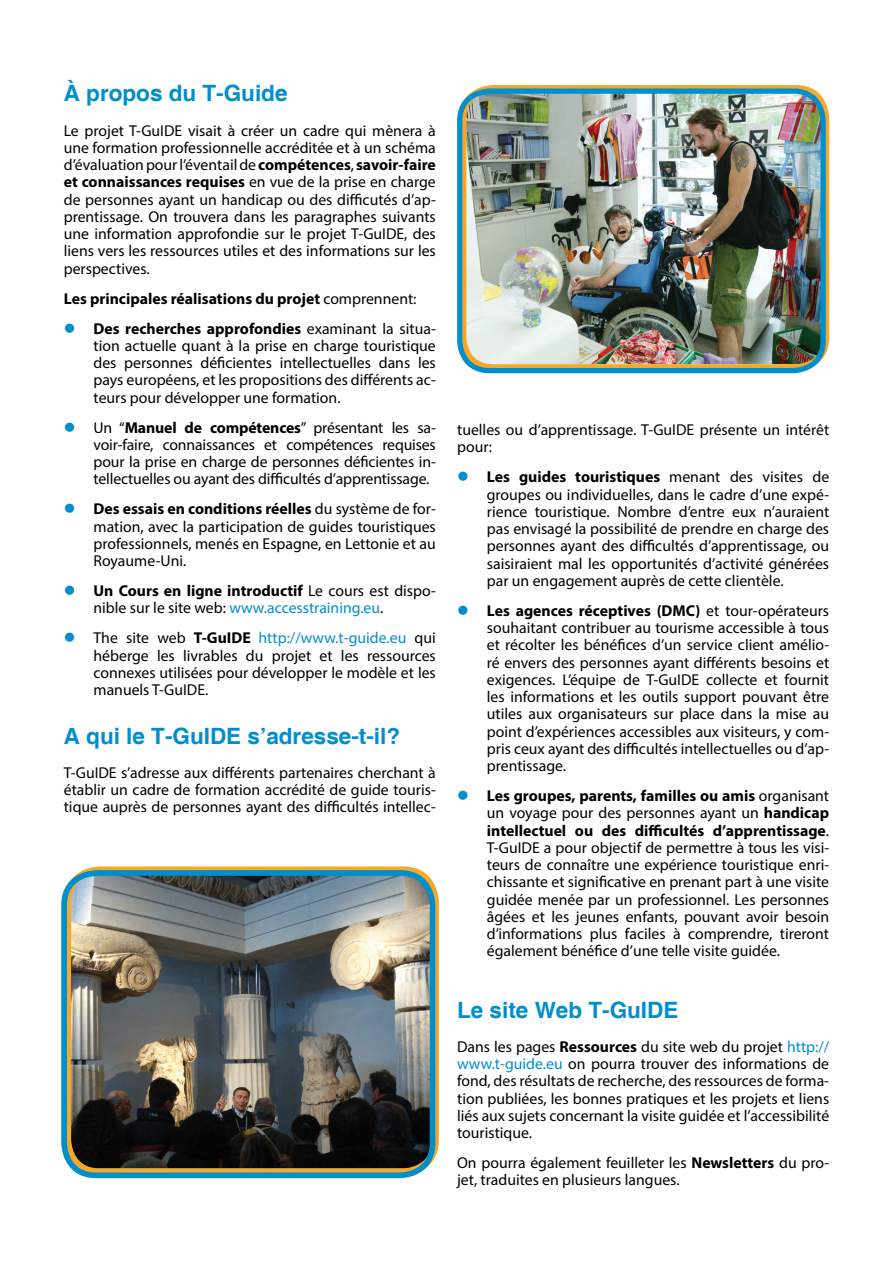
<style>
.page{position:relative;width:893px;height:1263px;background:#fff}
.page>*{position:absolute;margin:0;border:0;box-sizing:border-box;transform-origin:0 0}
.t1{font:700 22.5px "Helvetica";color:#008ecc}
.t2{font:15.75px/17.2px "Myriad Pro";color:#000;text-align:justify}
.t3{font:700 15.75px/30px "Myriad Pro";color:#000}
.s1{font-weight:700}
.s2{font-weight:400}
.s3{color:#008ecc}
</style>
<div class="page">
<img style="left:464px;top:93px;width:357px;height:271px">
<img style="left:70px;top:875px;width:361px;height:293px">
<div style="left:64px;top:866px;width:375px;height:309px;border:7px solid #f5a829;border-radius:32px"></div>
<div style="left:460px;top:85px;width:369px;height:286px;border:7px solid #f5a829;border-radius:30px"></div>
<div style="left:61px;top:870px;width:374px;height:308px;border:6px solid #008ecc;border-radius:32px"></div>
<div style="left:457px;top:88px;width:369px;height:285px;border:5px solid #008ecc;border-radius:30px"></div>
<h1 class="t1" style="left:64px;top:80px;width:225px">À propos du T-Guide</h1>
<p class="t2" style="left:64px;top:122px;width:374px">Le projet T-GuIDE visait à créer un cadre qui mènera à une formation professionnelle accréditée et à un schéma d’évaluation pour l’éventail de <span class="s1">compétences</span>, <span class="s1">savoir-faire et connaissances requises</span> en vue de la prise en charge de personnes ayant un handicap ou des difficutés d’ap&shy;prentissage. On trouvera dans les paragraphes suivants une information approfondie sur le projet T-GuIDE, des liens vers les ressources utiles et des informations sur les perspectives.</p>
<p class="t3" style="left:94px;top:283px;width:344px;text-indent:-30px">Les principales réalisations du projet <span class="s2">comprennent:<br></span>Des recherches approfondies <span class="s2">examinant la situa-</span></p>
<p class="t2" style="left:94px;top:337px;width:344px">tion actuelle quant à la prise en charge touristique des personnes déficientes intellectuelles dans les pays européens, et les propositions des différents ac&shy;teurs pour développer une formation.</p>
<p class="t2" style="left:94px;top:418px;width:344px">Un “<span class="s1">Manuel de compétences</span>” présentant les sa&shy;voir-faire, connaissances et compétences requises pour la prise en charge de personnes déficientes in&shy;tellectuelles ou ayant des difficultés d’apprentissage.</p>
<p class="t2" style="left:94px;top:500px;width:344px"><span class="s1">Des essais en conditions réelles</span> du système de for&shy;mation, avec la participation de guides touristiques professionnels, menés en Espagne, en Lettonie et au Royaume-Uni.</p>
<p class="t2" style="left:94px;top:582px;width:344px"><span class="s1">Un Cours en ligne introductif</span> Le cours est dispo&shy;nible sur le site web: <span class="s3">www.accesstraining.eu</span>.</p>
<p class="t2" style="left:94px;top:629px;width:344px">The site web <span class="s1">T-GuIDE</span> <span class="s3">http://www.t-guide.eu</span> qui héberge les livrables du projet et les ressources connexes utilisées pour développer le modèle et les manuels T-GuIDE.</p>
<h1 class="t1" style="left:64px;top:722px;width:338px">A qui le T-GuIDE s’adresse-t-il?</h1>
<p class="t2" style="left:64px;top:764px;width:374px">T-GuIDE s’adresse aux différents partenaires cherchant à établir un cadre de formation accrédité de guide touris&shy;tique auprès de personnes ayant des difficultés intellec-</p>
<p class="t2" style="left:457px;top:421px;width:374px">tuelles ou d’apprentissage. T-GuIDE présente un intérêt pour:</p>
<p class="t2" style="left:487px;top:468px;width:344px"><span class="s1">Les guides touristiques</span> menant des visites de groupes ou individuelles, dans le cadre d’une expé&shy;rience touristique. Nombre d’entre eux n’auraient pas envisagé la possibilité de prendre en charge des personnes ayant des difficultés d’apprentissage, ou saisiraient mal les opportunités d’activité générées par un engagement auprès de cette clientèle.</p>
<p class="t2" style="left:487px;top:602px;width:344px"><span class="s1">Les agences réceptives (DMC)</span> et tour-opérateurs souhaitant contribuer au tourisme accessible à tous et récolter les bénéfices d’un service client amélio&shy;ré envers des personnes ayant différents besoins et exigences. L’équipe de T-GuIDE collecte et fournit les informations et les outils support pouvant être utiles aux organisateurs sur place dans la mise au point d’expériences accessibles aux visiteurs, y com&shy;pris ceux ayant des difficultés intellectuelles ou d’ap&shy;prentissage.</p>
<p class="t2" style="left:487px;top:787px;width:344px"><span class="s1">Les groupes, parents, familles ou amis</span> organisant un voyage pour des personnes ayant un <span class="s1">handicap intellectuel ou des difficultés d’apprentissage</span>.<br>T-GuIDE a pour objectif de permettre à tous les visi&shy;teurs de connaître une expérience touristique enri&shy;chissante et significative en prenant part à une visite guidée menée par un professionnel. Les personnes âgées et les jeunes enfants, pouvant avoir besoin d’informations plus faciles à comprendre, tireront également bénéfice d’une telle visite guidée.</p>
<h1 class="t1" style="left:457px;top:996px;width:223px">Le site Web T-GuIDE</h1>
<p class="t2" style="left:457px;top:1038px;width:374px">Dans les pages <span class="s1">Ressources</span> du site web du projet <span class="s3">http:// www.t-guide.eu</span> on pourra trouver des informations de fond, des résultats de recherche, des ressources de forma&shy;tion publiées, les bonnes pratiques et les projets et liens liés aux sujets concernant la visite guidée et l’accessibilité touristique.</p>
<p class="t2" style="left:457px;top:1154px;width:374px">On pourra également feuilleter les <span class="s1">Newsletters</span> du pro&shy;jet, traduites en plusieurs langues.</p>
</div>
